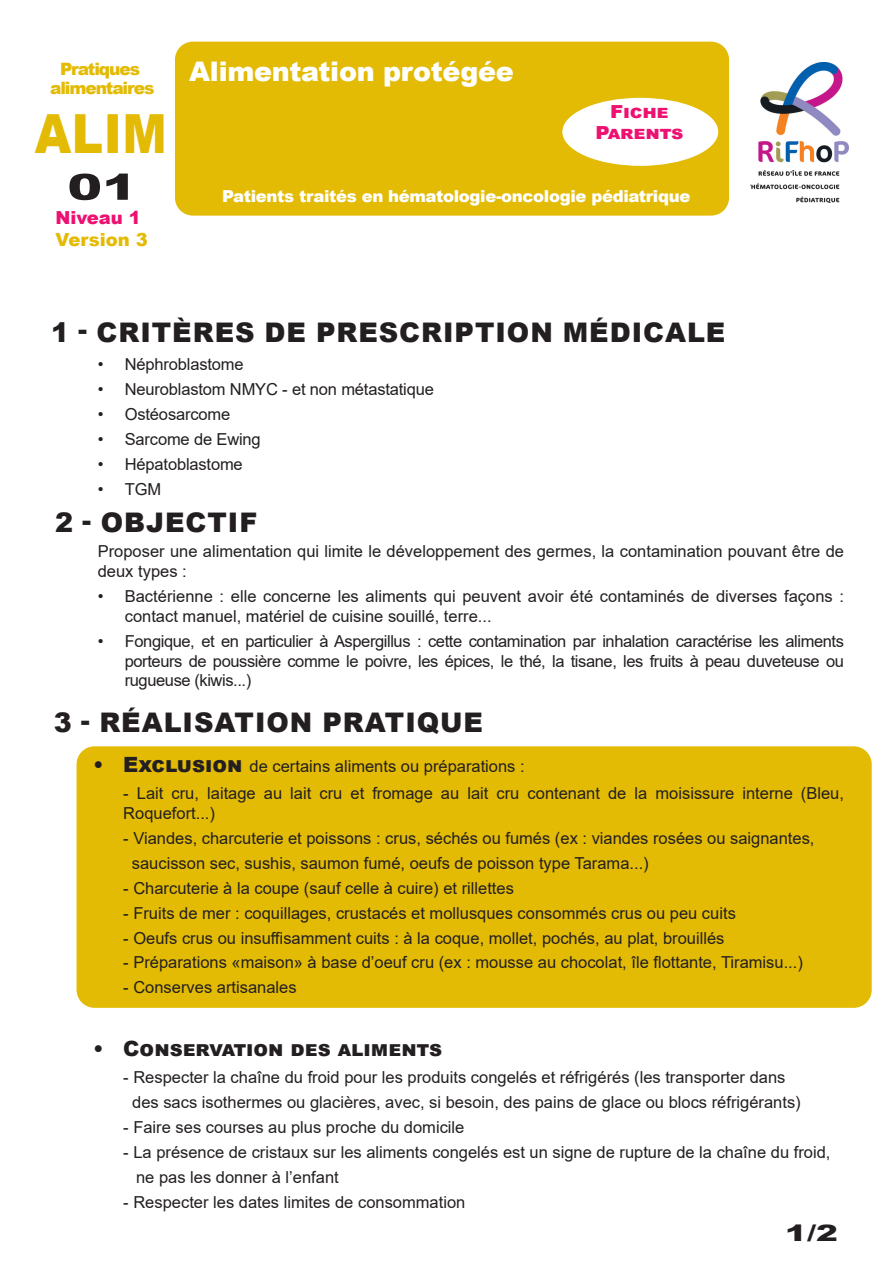
<style>
.page{position:relative;width:893px;height:1263px;background:#fff}
.page>*{position:absolute;margin:0;border:0;box-sizing:border-box;transform-origin:0 0}
.t1{font:900 54px "Arial";color:#e3bb05;scale:.87 1}
.t2{font:900 36px "Arial";color:#231f20;scale:1.45 1}
.sous_titre{font:900 27px "Arial";letter-spacing:.035em;color:#231f20}
.sous_sous_titre{font:900 27px "Arial";letter-spacing:.035em;color:#231f20}
.t3{font:900 27px "Arial";letter-spacing:-.01em;color:#fff}
.Texte{font:900 27px "Arial";letter-spacing:.035em;color:#231f20}
.t4{font:900 22.5px "Arial";color:#231f20;scale:1.45 1}
.t5{font:900 21px "Arial";color:#231f20}
.t6{font:900 18px "Arial";letter-spacing:-.01em;color:#ed1171;scale:1.1 1}
.t7{font:900 18px "Arial";color:#e3bb05}
.t8{font:900 18px "Arial";letter-spacing:-.01em;color:#ed1171}
.t9{font:900 17.1px "Arial";letter-spacing:-.065em;color:#e3bb05}
.Texte-2{font:16.5px/19.8px "Arial";color:#231f20}
.t10{font:900 16.5px "Arial";letter-spacing:-.02em;color:#fff}
.s1{font-weight:900;font-size:21px}
</style>
<div class="page">
<div style="left:77px;top:746px;width:795px;height:262px;background:#e3bb05;border-radius:18px"></div>
<img style="left:750px;top:62px;width:99px;height:140px">
<div style="left:175px;top:42px;width:554px;height:174px;background:#e3bb05;border-radius:18px"></div>
<div style="left:562px;top:98px;width:156px;height:68px;background:#fff;border-radius:50%"></div>
<p class="t9" style="left:60px;top:56px;width:82px">Pratiques</p>
<p class="t9" style="left:50px;top:76px;width:106px">alimentaires</p>
<p class="t1" style="left:35px;top:94px;width:153px">ALIM</p>
<p class="t2" style="left:67px;top:161px;width:50px">01</p>
<p class="t8" style="left:55px;top:205px;width:87px">Niveau 1</p>
<p class="t7" style="left:55px;top:227px;width:94px">Version 3</p>
<p class="t3" style="left:189px;top:51px;width:326px">Alimentation protégée</p>
<p class="t6" style="left:610px;top:99px;width:55px">Fiche</p>
<p class="t6" style="left:595px;top:120px;width:82px">Parents</p>
<p class="t10" style="left:222px;top:184px;width:470px">Patients traités en hématologie-oncologie pédiatrique</p>
<p class="sous_titre" style="left:51px;top:313px;width:676px">1 - CRITÈRES DE PRESCRIPTION MÉDICALE</p>
<p class="Texte-2" style="left:98px;top:355px;width:147px">• Néphroblastome</p>
<p class="Texte-2" style="left:98px;top:379px;width:338px">• Neuroblastom NMYC - et non métastatique</p>
<p class="Texte-2" style="left:98px;top:404px;width:134px">• Ostéosarcome</p>
<p class="Texte-2" style="left:98px;top:429px;width:164px">• Sarcome de Ewing</p>
<p class="Texte-2" style="left:98px;top:454px;width:146px">• Hépatoblastome</p>
<p class="Texte-2" style="left:98px;top:479px;width:65px">• TGM</p>
<p class="Texte" style="left:55px;top:503px;width:204px">2 - OBJECTIF</p>
<p class="Texte-2" style="left:98px;top:541px;width:748px">Proposer une alimentation qui limite le développement des germes, la contamination pouvant être de deux types :</p>
<p class="Texte-2" style="left:125px;top:586px;width:721px;text-indent:-27px">• Bactérienne : elle concerne les aliments qui peuvent avoir été contaminés de diverses façons : contact manuel, matériel de cuisine souillé, terre...</p>
<p class="Texte-2" style="left:125px;top:631px;width:721px;text-align:justify;text-indent:-27px">• Fongique, et en particulier à Aspergillus : cette contamination par inhalation caractérise les aliments porteurs de poussière comme le poivre, les épices, le thé, la tisane, les fruits à peau duveteuse ou rugueuse (kiwis...)</p>
<p class="sous_sous_titre" style="left:54px;top:703px;width:431px">3 - RÉALISATION PRATIQUE</p>
<p class="Texte-2" style="left:93px;top:756px;width:433px"><span class="s1">• Exclusion</span> de certains aliments ou préparations :</p>
<p class="Texte-2" style="left:123px;top:783px;width:722px">- Lait cru, laitage au lait cru et fromage au lait cru contenant de la moisissure interne (Bleu,<br>Roquefort...)</p>
<p class="Texte-2" style="left:123px;top:828px;width:693px">- Viandes, charcuterie et poissons : crus, séchés ou fumés (ex : viandes rosées ou saignantes,</p>
<p class="Texte-2" style="left:132px;top:853px;width:518px">saucisson sec, sushis, saumon fumé, oeufs de poisson type Tarama...)</p>
<p class="Texte-2" style="left:123px;top:878px;width:392px">- Charcuterie à la coupe (sauf celle à cuire) et rillettes</p>
<p class="Texte-2" style="left:123px;top:903px;width:614px">- Fruits de mer : coquillages, crustacés et mollusques consommés crus ou peu cuits</p>
<p class="Texte-2" style="left:123px;top:928px;width:603px">- Oeufs crus ou insuffisamment cuits : à la coque, mollet, pochés, au plat, brouillés</p>
<p class="Texte-2" style="left:123px;top:953px;width:681px">- Préparations «maison» à base d’oeuf cru (ex : mousse au chocolat, île flottante, Tiramisu...)</p>
<p class="Texte-2" style="left:123px;top:977px;width:175px">- Conserves artisanales</p>
<p class="t5" style="left:93px;top:1033px;width:351px">• Conservation des aliments</p>
<p class="Texte-2" style="left:123px;top:1067px;width:664px">- Respecter la chaîne du froid pour les produits congelés et réfrigérés (les transporter dans</p>
<p class="Texte-2" style="left:132px;top:1092px;width:670px">des sacs isothermes ou glacières, avec, si besoin, des pains de glace ou blocs réfrigérants)</p>
<p class="Texte-2" style="left:123px;top:1117px;width:343px">- Faire ses courses au plus proche du domicile</p>
<p class="Texte-2" style="left:123px;top:1142px;width:709px">- La présence de cristaux sur les aliments congelés est un signe de rupture de la chaîne du froid,</p>
<p class="Texte-2" style="left:136px;top:1167px;width:204px">ne pas les donner à l’enfant</p>
<p class="Texte-2" style="left:123px;top:1192px;width:344px">- Respecter les dates limites de consommation</p>
<p class="t4" style="left:785px;top:1217px;width:38px">1/2</p>
</div>
